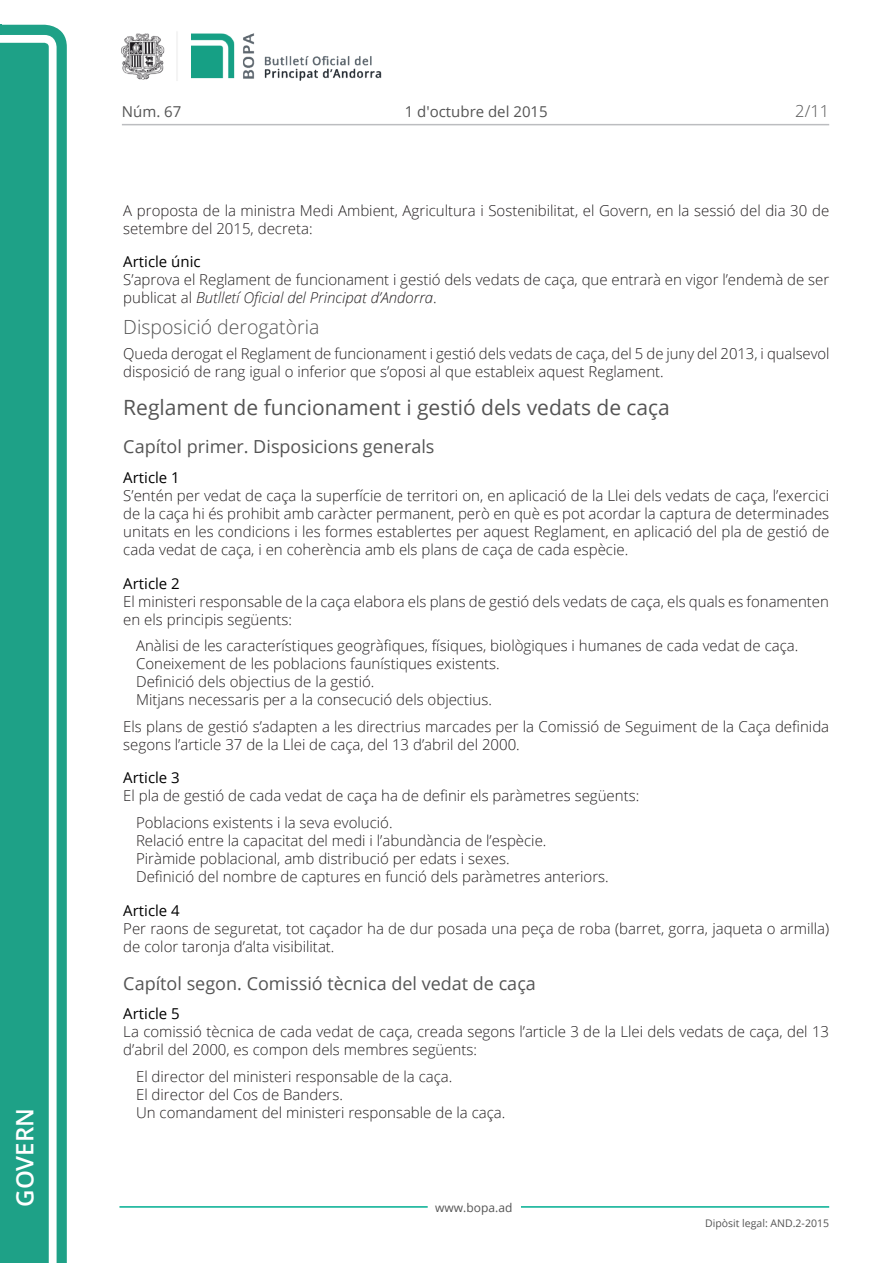
<style>
.page{position:relative;width:893px;height:1263px;background:#fff}
.page>*{position:absolute;margin:0;border:0;box-sizing:border-box;transform-origin:0 0}
.t1{font:600 24px "Open Sans";color:#fff}
.Titol_4{font:21px "Open Sans";color:#545454}
.Titol_5{font:300 19.5px "Open Sans";color:#545454}
.Titol_6{font:18px "Open Sans";color:#545454}
.t2{font:300 16.5px "Open Sans";color:#545454}
.Body_text{font:300 15px/18px "Open Sans";color:#231f20}
.Body_text_NOS{font:300 15px "Open Sans";color:#231f20}
.Body_text_i{font:300 15px "Open Sans";color:#231f20}
.Titol_7{font:15px "Open Sans";color:#000}
.t3{font:15px "Open Sans";color:#545454}
.t4{font:12px "Open Sans";color:#545454}
.t5{font:10.5px "Open Sans";color:#545454}
.s1{font-style:italic}
</style>
<div class="page">
<svg style="left:0;top:25px;width:67px;height:1238px;fill:#1ea187"></svg>
<div style="left:0;top:43px;width:49px;height:1220px;background:#1ea187"></div>
<img style="left:122px;top:32px;width:260px;height:49px">
<hr style="left:119px;top:1206px;width:309px;height:2px;background:#00ae91">
<hr style="left:521px;top:1206px;width:308px;height:2px;background:#00ae91">
<hr style="left:122px;top:124px;width:707px;height:1px;background:#bcbdc0">
<h1 class="t1" style="left:8px;top:1207px;width:100px;rotate:-90deg">Govern</h1>
<p class="t3" style="left:122px;top:102px;width:61px">Núm. 67</p>
<p class="t3" style="left:405px;top:102px;width:144px">1 d'octubre del 2015</p>
<p class="t2" style="left:795px;top:100px;width:35px">2/11</p>
<p class="Body_text" style="left:123px;top:201px;width:707px">A proposta de la ministra Medi Ambient, Agricultura i Sostenibilitat, el Govern, en la sessió del dia 30 de setembre del 2015, decreta:</p>
<p class="Titol_7" style="left:123px;top:252px;width:79px">Article únic</p>
<p class="Body_text" style="left:123px;top:270px;width:707px">S’aprova el Reglament de funcionament i gestió dels vedats de caça, que entrarà en vigor l’endemà de ser publicat al <span class="s1">Butlletí Oficial del Principat d’Andorra</span>.</p>
<p class="Titol_5" style="left:123px;top:314px;width:198px">Disposició derogatòria</p>
<p class="Body_text" style="left:123px;top:344px;width:708px">Queda derogat el Reglament de funcionament i gestió dels vedats de caça, del 5 de juny del 2013, i qualsevol disposició de rang igual o inferior que s’oposi al que estableix aquest Reglament.</p>
<p class="Titol_4" style="left:123px;top:393px;width:548px">Reglament de funcionament i gestió dels vedats de caça</p>
<p class="Titol_6" style="left:123px;top:434px;width:313px">Capítol primer. Disposicions generals</p>
<p class="Titol_7" style="left:123px;top:467px;width:58px">Article 1</p>
<p class="Body_text" style="left:123px;top:486px;width:707px;text-align:justify">S’entén per vedat de caça la superfície de territori on, en aplicació de la Llei dels vedats de caça, l’exercici de la caça hi és prohibit amb caràcter permanent, però en què es pot acordar la captura de determinades unitats en les condicions i les formes establertes per aquest Reglament, en aplicació del pla de gestió de cada vedat de caça, i en coherència amb els plans de caça de cada espècie.</p>
<p class="Titol_7" style="left:123px;top:573px;width:58px">Article 2</p>
<p class="Body_text" style="left:123px;top:592px;width:707px">El ministeri responsable de la caça elabora els plans de gestió dels vedats de caça, els quals es fonamenten en els principis següents:</p>
<p class="Body_text_NOS" style="left:136px;top:635px;width:664px">Anàlisi de les característiques geogràfiques, físiques, biològiques i humanes de cada vedat de caça.</p>
<p class="Body_text_NOS" style="left:136px;top:653px;width:365px">Coneixement de les poblacions faunístiques existents.</p>
<p class="Body_text_NOS" style="left:136px;top:671px;width:240px">Definició dels objectius de la gestió.</p>
<p class="Body_text_i" style="left:136px;top:689px;width:357px">Mitjans necessaris per a la consecució dels objectius.</p>
<p class="Body_text" style="left:123px;top:717px;width:707px">Els plans de gestió s’adapten a les directrius marcades per la Comissió de Seguiment de la Caça definida segons l’article 37 de la Llei de caça, del 13 d’abril del 2000.</p>
<p class="Titol_7" style="left:123px;top:768px;width:58px">Article 3</p>
<p class="Body_text" style="left:123px;top:787px;width:517px">El pla de gestió de cada vedat de caça ha de definir els paràmetres següents:</p>
<p class="Body_text_NOS" style="left:136px;top:812px;width:258px">Poblacions existents i la seva evolució.</p>
<p class="Body_text_NOS" style="left:136px;top:830px;width:412px">Relació entre la capacitat del medi i l’abundància de l’espècie.</p>
<p class="Body_text_NOS" style="left:136px;top:848px;width:375px">Piràmide poblacional, amb distribució per edats i sexes.</p>
<p class="Body_text_i" style="left:136px;top:866px;width:474px">Definició del nombre de captures en funció dels paràmetres anteriors.</p>
<p class="Titol_7" style="left:123px;top:900px;width:58px">Article 4</p>
<p class="Body_text" style="left:123px;top:919px;width:707px">Per raons de seguretat, tot caçador ha de dur posada una peça de roba (barret, gorra, jaqueta o armilla) de color taronja d’alta visibilitat.</p>
<p class="Titol_6" style="left:123px;top:971px;width:414px">Capítol segon. Comissió tècnica del vedat de caça</p>
<p class="Titol_7" style="left:123px;top:1003px;width:58px">Article 5</p>
<p class="Body_text" style="left:123px;top:1022px;width:707px">La comissió tècnica de cada vedat de caça, creada segons l’article 3 de la Llei dels vedats de caça, del 13 d’abril del 2000, es compon dels membres següents:</p>
<p class="Body_text_NOS" style="left:136px;top:1066px;width:318px">El director del ministeri responsable de la caça.</p>
<p class="Body_text_NOS" style="left:136px;top:1084px;width:208px">El director del Cos de Banders.</p>
<p class="Body_text_NOS" style="left:136px;top:1102px;width:371px">Un comandament del ministeri responsable de la caça.</p>
<p class="t4" style="left:435px;top:1199px;width:79px">www.bopa.ad</p>
<p class="t5" style="left:705px;top:1216px;width:125px">Dipòsit legal: AND.2-2015</p>
</div>
